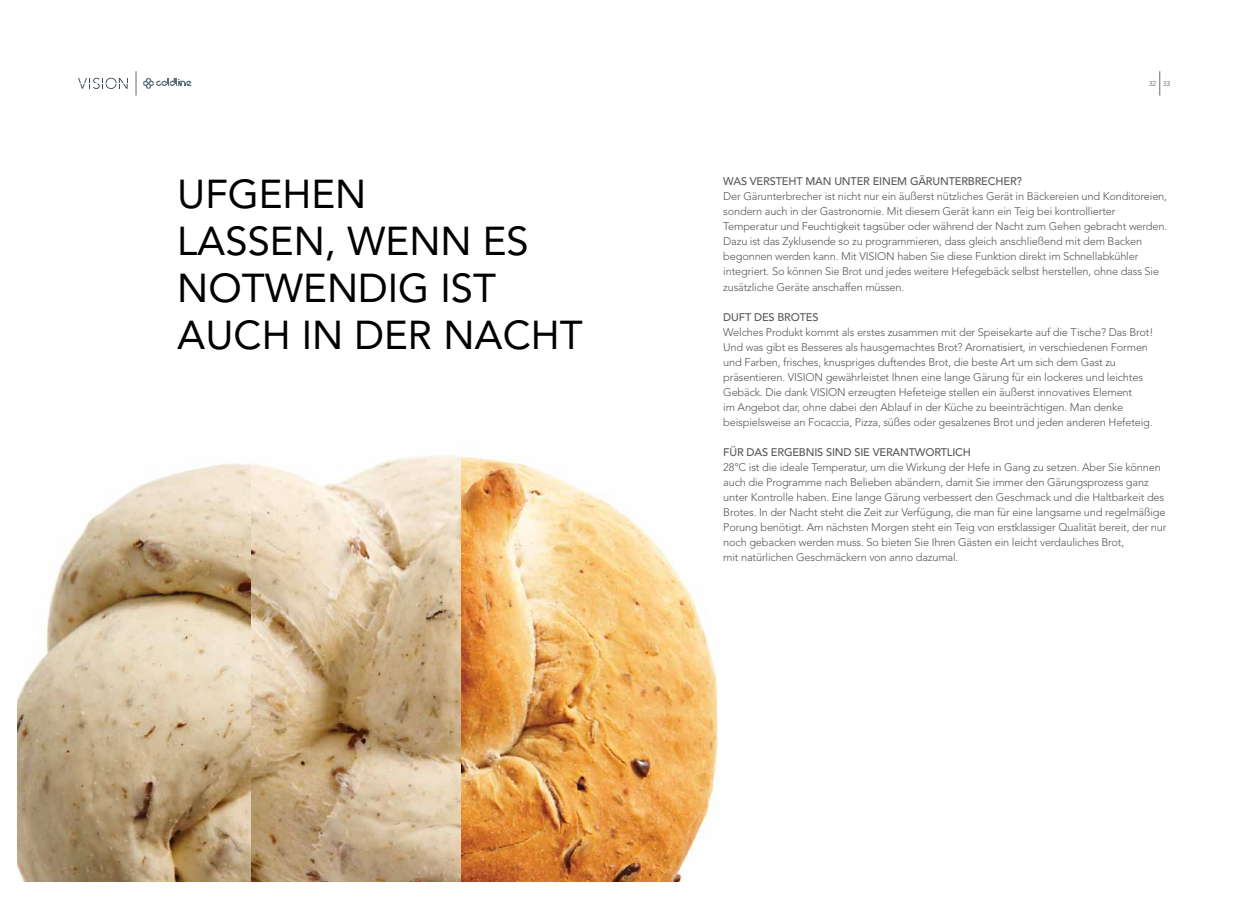
<style>
.page{position:relative;width:1248px;height:899px;background:#fff}
.page>*{position:absolute;margin:0;border:0;box-sizing:border-box;transform-origin:0 0}
.t1{font:40px/47px "Avenir";color:#000}
.t2{font:300 11px/15px "Avenir";letter-spacing:-.015em;color:#58595b}
.t3{font:500 11px "Avenir";letter-spacing:-.015em;color:#58595b}
.t4{font:300 7px "Avenir";color:#58595b}
</style>
<div class="page">
<svg style="left:78px;top:78px;width:50px;height:11px"></svg>
<svg style="left:143px;top:78px;width:48px;height:11px"></svg>
<svg style="left:136px;top:71px;width:1px;height:25px"></svg>
<img style="left:461px;top:456px;width:258px;height:426px">
<img style="left:250px;top:455px;width:211px;height:427px">
<img style="left:17px;top:463px;width:233px;height:419px">
<svg style="left:1159px;top:71px;width:1px;height:25px"></svg>
<p class="t4" style="left:1148px;top:80px;width:23px">32 33</p>
<h1 class="t1" style="left:177px;top:170px;width:407px">UFGEHEN<br>LASSEN, WENN ES<br>NOTWENDIG IST<br>AUCH IN DER NACHT</h1>
<p class="t3" style="left:723px;top:175px;width:300px">WAS VERSTEHT MAN UNTER EINEM GÄRUNTERBRECHER?</p>
<p class="t2" style="left:723px;top:189px;width:445px">Der Gärunterbrecher ist nicht nur ein äußerst nützliches Gerät in Bäckereien und Konditoreien, sondern auch in der Gastronomie. Mit diesem Gerät kann ein Teig bei kontrollierter Temperatur und Feuchtigkeit tagsüber oder während der Nacht zum Gehen gebracht werden.<br>Dazu ist das Zyklusende so zu programmieren, dass gleich anschließend mit dem Backen begonnen werden kann. Mit VISION haben Sie diese Funktion direkt im Schnellabkühler integriert. So können Sie Brot und jedes weitere Hefegebäck selbst herstellen, ohne dass Sie zusätzliche Geräte anschaffen müssen.</p>
<p class="t3" style="left:723px;top:310px;width:97px">DUFT DES BROTES</p>
<p class="t2" style="left:723px;top:324px;width:431px">Welches Produkt kommt als erstes zusammen mit der Speisekarte auf die Tische? Das Brot!<br>Und was gibt es Besseres als hausgemachtes Brot? Aromatisiert, in verschiedenen Formen und Farben, frisches, knuspriges duftendes Brot, die beste Art um sich dem Gast zu präsentieren. VISION gewährleistet Ihnen eine lange Gärung für ein lockeres und leichtes Gebäck. Die dank VISION erzeugten Hefeteige stellen ein äußerst innovatives Element<br>im Angebot dar, ohne dabei den Ablauf in der Küche zu beeinträchtigen. Man denke beispielsweise an Focaccia, Pizza, süßes oder gesalzenes Brot und jeden anderen Hefeteig.</p>
<p class="t3" style="left:723px;top:445px;width:249px">FÜR DAS ERGEBNIS SIND SIE VERANTWORTLICH</p>
<p class="t2" style="left:723px;top:459px;width:444px">28°C ist die ideale Temperatur, um die Wirkung der Hefe in Gang zu setzen. Aber Sie können auch die Programme nach Belieben abändern, damit Sie immer den Gärungsprozess ganz unter Kontrolle haben. Eine lange Gärung verbessert den Geschmack und die Haltbarkeit des Brotes. In der Nacht steht die Zeit zur Verfügung, die man für eine langsame und regelmäßige Porung benötigt. Am nächsten Morgen steht ein Teig von erstklassiger Qualität bereit, der nur noch gebacken werden muss. So bieten Sie Ihren Gästen ein leicht verdauliches Brot,<br>mit natürlichen Geschmäckern von anno dazumal.</p>
</div>
